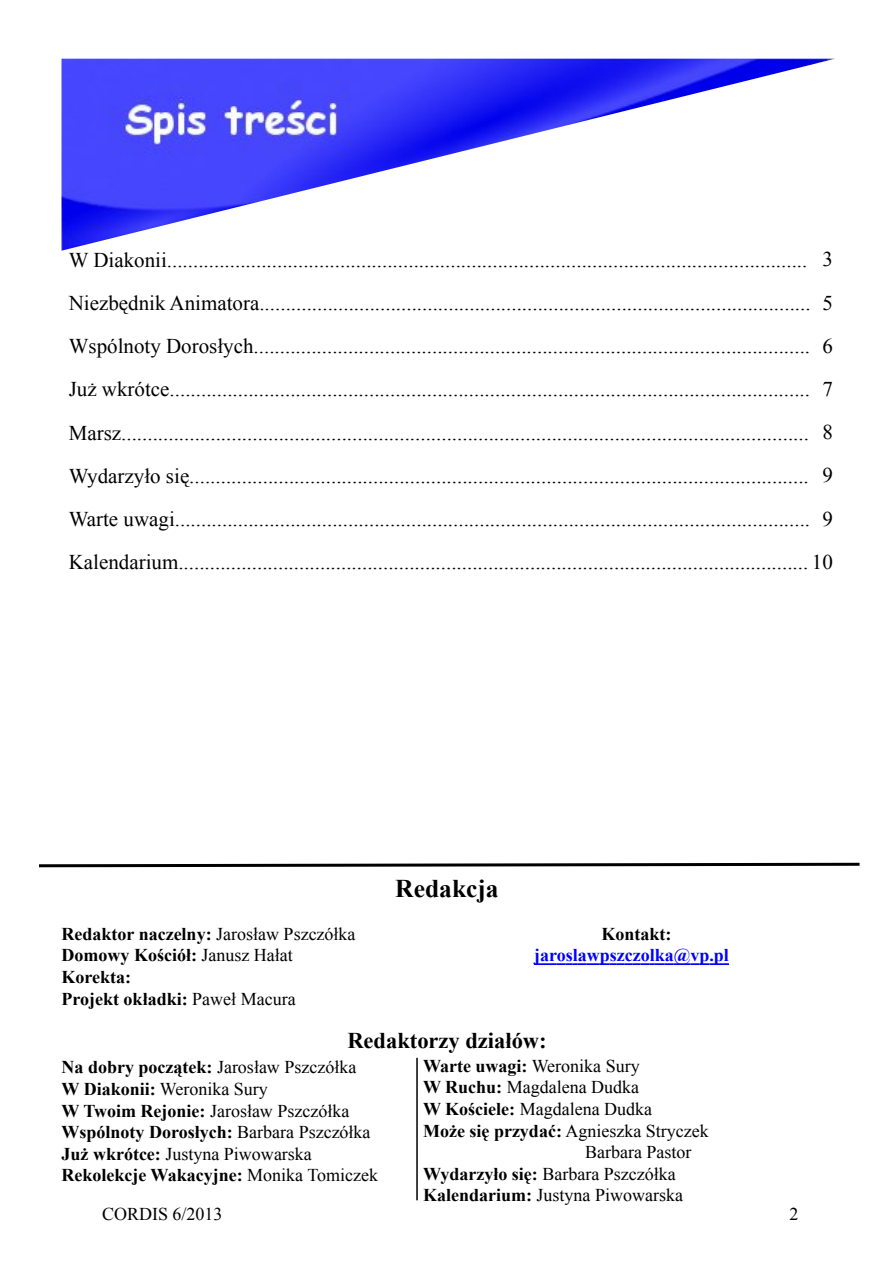
<style>
.page{position:relative;width:893px;height:1263px;background:#fff}
.page>*{position:absolute;margin:0;border:0;box-sizing:border-box;transform-origin:0 0}
.t1{font:700 25.5px "Times New Roman";color:#000}
.t2{font:700 22.5px "Times New Roman";color:#000}
.t3{font:21px/43.2px "Times New Roman";color:#000}
.t4{font:18px/21.6px "Times New Roman";color:#000}
.t5{font:700 18px/21.6px "Times New Roman";color:#000}
.t6{font:700 18px "Times New Roman";color:#00f}
.s1{font-weight:400}
.s2{font-weight:700}
</style>
<div class="page">
<img style="left:62px;top:59px;width:772px;height:192px">
<svg style="left:39px;top:862px;width:821px;height:6px"></svg>
<svg style="left:534px;top:963px;width:195px;height:2px"></svg>
<hr style="left:416px;top:1058px;width:2px;height:142px;background:#000">
<p class="t3" style="left:822px;top:238px;width:12px;text-align:justify">3<br>5<br>6<br>7<br>8<br>9<br>9</p>
<p class="t3" style="left:69px;top:238px;width:766px">W Diakonii..........................................................................................................................<br>Niezbędnik Animatora.........................................................................................................<br>Wspólnoty Dorosłych..........................................................................................................<br>Już wkrótce..........................................................................................................................<br>Marsz...................................................................................................................................<br>Wydarzyło się......................................................................................................................<br>Warte uwagi.........................................................................................................................<br>Kalendarium........................................................................................................................ 10</p>
<p class="t1" style="left:395px;top:874px;width:105px">Redakcja</p>
<p class="t5" style="left:62px;top:923px;width:296px">Redaktor naczelny: <span class="s1">Jarosław Pszczółka</span></p>
<p class="t5" style="left:602px;top:923px;width:72px">Kontakt:</p>
<p class="t5" style="left:62px;top:944px;width:233px">Domowy Kościół: <span class="s1">Janusz Hałat</span></p>
<p class="t6" style="left:534px;top:945px;width:196px">jaroslawpszczolka@vp.pl</p>
<p class="t5" style="left:62px;top:966px;width:236px">Korekta:<br>Projekt okładki: <span class="s1">Paweł Macura</span></p>
<p class="t2" style="left:347px;top:1028px;width:201px">Redaktorzy działów:</p>
<p class="t4" style="left:62px;top:1056px;width:318px"><span class="s2">Na dobry początek:</span> Jarosław Pszczółka <span class="s2">W Diakonii:</span> Weronika Sury<br><span class="s2">W Twoim Rejonie:</span> Jarosław Pszczółka <span class="s2">Wspólnoty Dorosłych:</span> Barbara Pszczółka <span class="s2">Już wkrótce:</span> Justyna Piwowarska <span class="s2">Rekolekcje Wakacyjne:</span> Monika Tomiczek</p>
<p class="t4" style="left:423px;top:1055px;width:218px"><span class="s2">Warte uwagi:</span> Weronika Sury</p>
<p class="t4" style="left:423px;top:1076px;width:218px"><span class="s2">W Ruchu:</span> Magdalena Dudka</p>
<p class="t4" style="left:423px;top:1098px;width:231px"><span class="s2">W Kościele:</span> Magdalena Dudka</p>
<p class="t4" style="left:423px;top:1120px;width:287px"><span class="s2">Może się przydać:</span> Agnieszka Stryczek</p>
<p class="t4" style="left:585px;top:1141px;width:108px">Barbara Pastor</p>
<p class="t4" style="left:423px;top:1163px;width:254px"><span class="s2">Wydarzyło się:</span> Barbara Pszczółka</p>
<p class="t4" style="left:423px;top:1184px;width:261px"><span class="s2">Kalendarium:</span> Justyna Piwowarska</p>
<p class="t4" style="left:102px;top:1203px;width:122px">CORDIS 6/2013</p>
<p class="t4" style="left:790px;top:1203px;width:10px">2</p>
</div>
